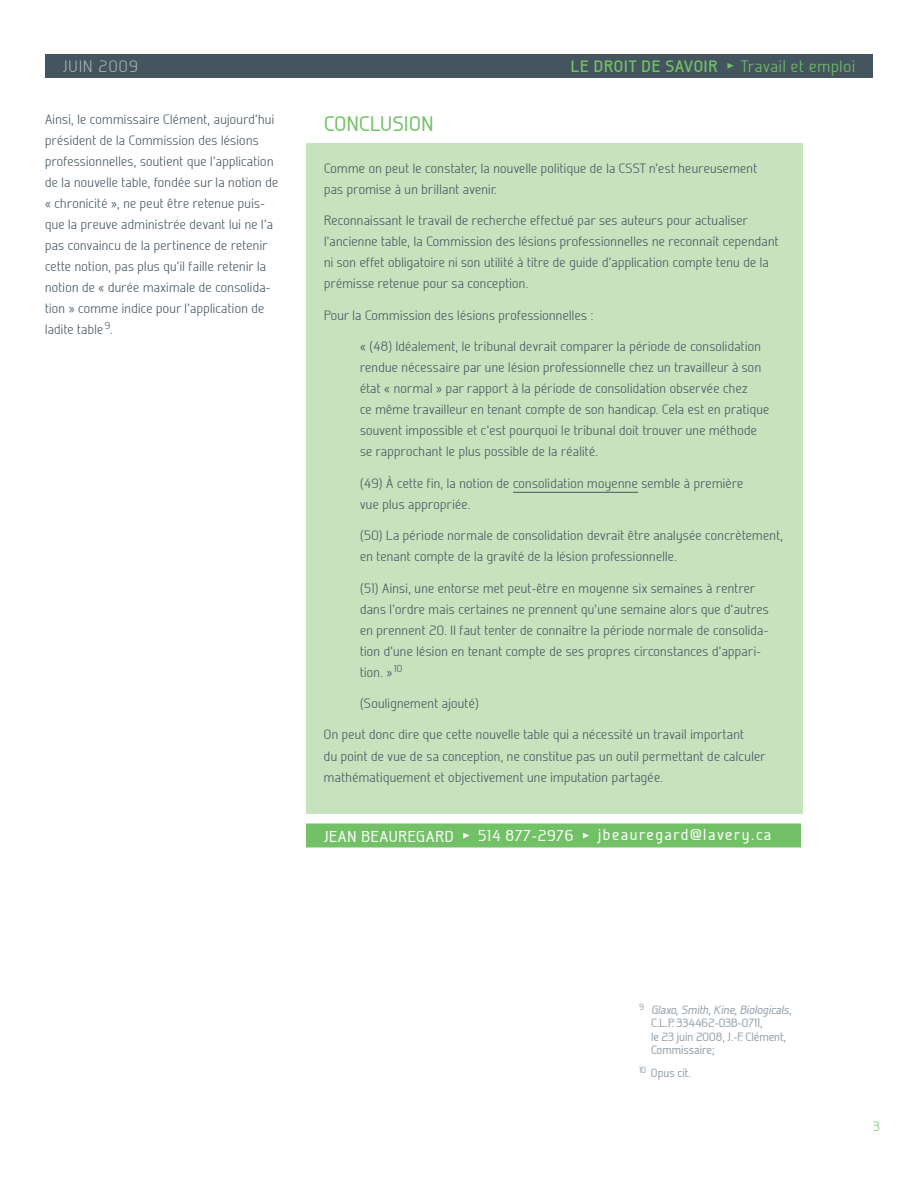
<style>
.page{position:relative;width:918px;height:1188px;background:#fff}
.page>*{position:absolute;margin:0;border:0;box-sizing:border-box;transform-origin:0 0}
.t1{font:500 21px "Galette";color:#73c167}
.t2{font:700 16.5px "Galette";letter-spacing:.05em;color:#73c167}
.t3{font:300 16.5px "Galette";letter-spacing:.05em;color:#73c167}
.t4{font:300 16.5px "Galette";color:#a8b3bc}
.t5{font:500 15.75px "Galette";letter-spacing:.05em;color:#fff}
.t6{font:300 13.5px/21px "Galette";letter-spacing:.025em;color:#455560}
.t7{font:300 13.5px "Galette";color:#73c167}
.t8{font:500 12px/13.5px "Galette";color:#95a2ac}
.s1{font-style:italic}
</style>
<div class="page">
<div style="left:306px;top:143px;width:496px;height:670px;background:#c6e3bd"></div>
<div style="left:45px;top:54px;width:828px;height:24px;background:#455560"></div>
<svg style="left:727px;top:63px;width:7px;height:6px"></svg>
<hr style="left:513px;top:492px;width:125px;height:1px;background:#455560">
<div style="left:306px;top:824px;width:495px;height:24px;background:#73c167"></div>
<svg style="left:463px;top:833px;width:7px;height:5px"></svg>
<svg style="left:583px;top:833px;width:6px;height:5px"></svg>
<p class="t4" style="left:63px;top:56px;width:76px">juin 2009</p>
<p class="t2" style="left:571px;top:56px;width:148px">LE DROIT DE SAVOIR</p>
<p class="t3" style="left:741px;top:56px;width:116px">Travail et emploi</p>
<p class="t6" style="left:45px;top:108px;width:235px">Ainsi, le commissaire Clément, aujourd’hui président de la Commission des lésions professionnelles, soutient que l’application de la nouvelle table, fondée sur la notion de « chronicité », ne peut être retenue puis&shy;que la preuve administrée devant lui ne l’a pas convaincu de la pertinence de retenir cette notion, pas plus qu’il faille retenir la notion de « durée maximale de consolida&shy;tion » comme indice pour l’application de ladite table <sup>9</sup>.</p>
<h1 class="t1" style="left:324px;top:110px;width:12px">CONC</h1>
<h1 class="t1" style="left:370px;top:110px;width:22px">LUSION</h1>
<p class="t6" style="left:324px;top:157px;width:435px">Comme on peut le constater, la nouvelle politique de la CSST n’est heureusement pas promise à un brillant avenir.</p>
<p class="t6" style="left:324px;top:210px;width:456px">Reconnaissant le travail de recherche effectué par ses auteurs pour actualiser l’ancienne table, la Commission des lésions professionnelles ne reconnaît cependant ni son effet obligatoire ni son utilité à titre de guide d’application compte tenu de la prémisse retenue pour sa conception.</p>
<p class="t6" style="left:324px;top:304px;width:271px">Pour la Commission des lésions professionnelles :</p>
<p class="t6" style="left:360px;top:336px;width:411px">« (48) Idéalement, le tribunal devrait comparer la période de consolidation rendue nécessaire par une lésion professionnelle chez un travailleur à son état « normal » par rapport à la période de consolidation observée chez<br>ce même travailleur en tenant compte de son handicap. Cela est en pratique souvent impossible et c’est pourquoi le tribunal doit trouver une méthode se rapprochant le plus possible de la réalité.</p>
<p class="t6" style="left:360px;top:472px;width:385px">(49) À cette fin, la notion de consolidation moyenne semble à première vue plus appropriée.</p>
<p class="t6" style="left:360px;top:525px;width:425px">(50) La période normale de consolidation devrait être analysée concrètement, en tenant compte de la gravité de la lésion professionnelle.</p>
<p class="t6" style="left:360px;top:577px;width:410px">(51) Ainsi, une entorse met peut-être en moyenne six semaines à rentrer dans l’ordre mais certaines ne prennent qu’une semaine alors que d’autres en prennent 20. Il faut tenter de connaître la période normale de consolida&shy;tion d’une lésion en tenant compte de ses propres circonstances d’appari&shy;tion. » <sup>10</sup></p>
<p class="t6" style="left:360px;top:693px;width:120px">(Soulignement ajouté)</p>
<p class="t6" style="left:324px;top:724px;width:443px">On peut donc dire que cette nouvelle table qui a nécessité un travail important<br>du point de vue de sa conception, ne constitue pas un outil permettant de calculer mathématiquement et objectivement une imputation partagée.</p>
<p class="t5" style="left:324px;top:826px;width:131px">Jean Beauregard</p>
<p class="t5" style="left:478px;top:826px;width:97px">514 877-2976</p>
<p class="t5" style="left:598px;top:825px;width:175px">jbeauregard@lavery.ca</p>
<p class="t8" style="left:651px;top:1002px;width:142px;text-indent:-12px"><sup>9</sup> <span class="s1">Glaxo, Smith, Kine, Biologicals</span>,<br>C.L.P. 334462-03B-0711,<br>le 23 juin 2008, J.-F. Clément,<br>Commissaire;</p>
<p class="t8" style="left:639px;top:1065px;width:53px"><sup>10</sup> Opus cit.</p>
<p class="t7" style="left:873px;top:1118px;width:8px">3</p>
</div>
